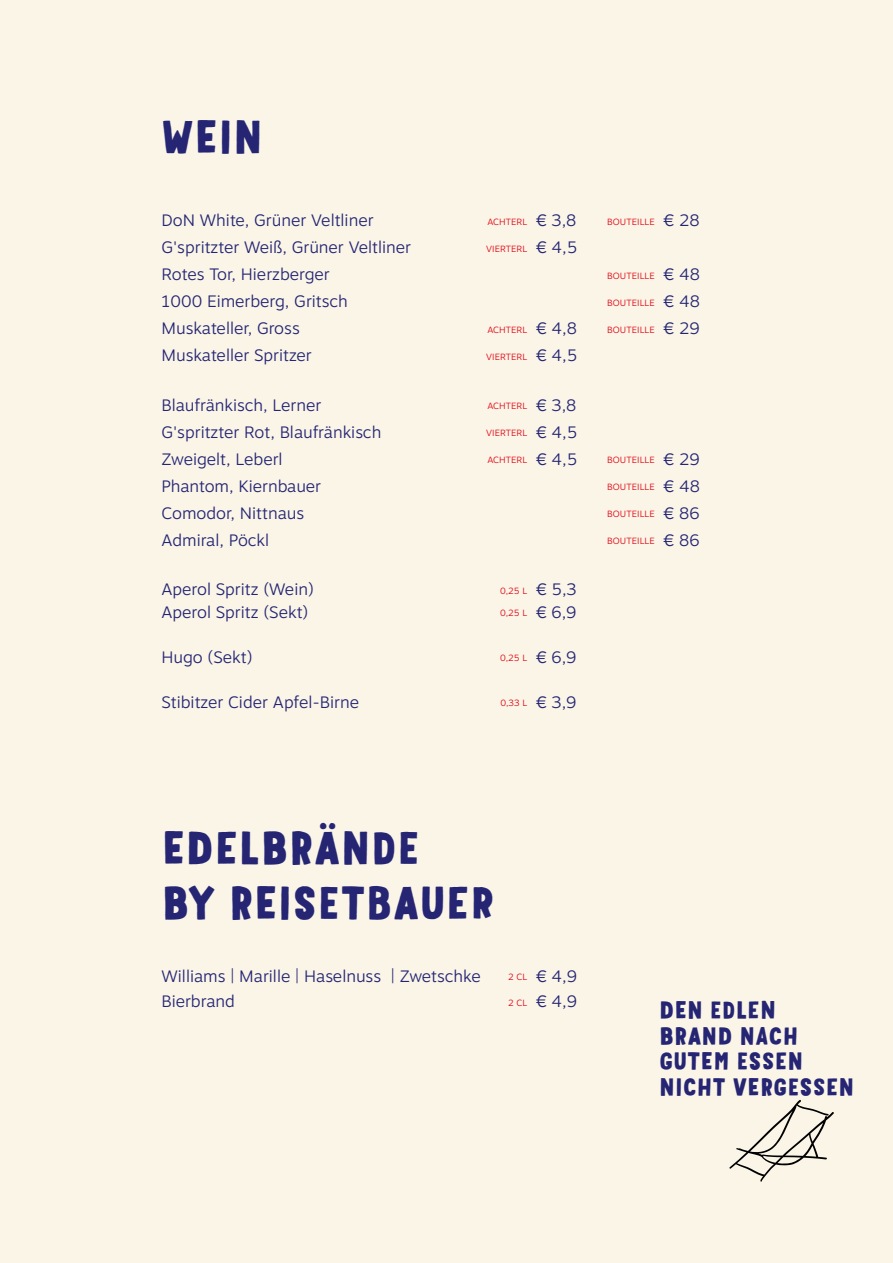
<style>
.page{position:relative;width:893px;height:1263px;background:#faf5e7}
.page>*{position:absolute;margin:0;border:0;box-sizing:border-box;transform-origin:0 0}
.t1{font:500 45.3px/54.4px "Mr Dodo";color:#252574}
.t2{font:500 24px/25.5px "Mr Dodo";color:#252574}
.t3{font:300 16.5px "Motiva Sans";color:#252574}
.t4{font:300 9px "Motiva Sans";letter-spacing:.01em;color:#e3000f}
.s1{font-size:16.5px;color:#252574}
.s2{font-size:9px;color:#e3000f}
</style>
<div class="page">
<svg style="left:729px;top:1100px;width:105px;height:82px"></svg>
<h1 class="t1" style="left:161px;top:110px;width:103px">WEIN</h1>
<p class="t3" style="left:161px;top:208px;width:214px">DoN White, Grüner Veltliner</p>
<p class="t4" style="left:487px;top:215px;width:91px">ACHTERL <span class="s1">€ 3,8</span></p>
<p class="t4" style="left:607px;top:215px;width:94px">BOUTEILLE <span class="s1">€ 28</span></p>
<p class="t3" style="left:161px;top:235px;width:251px">G'spritzter Weiß, Grüner Veltliner</p>
<p class="t4" style="left:486px;top:242px;width:93px">VIERTERL <span class="s1">€ 4,5</span></p>
<p class="t3" style="left:161px;top:262px;width:170px">Rotes Tor, Hierzberger</p>
<p class="t4" style="left:607px;top:269px;width:94px">BOUTEILLE <span class="s1">€ 48</span></p>
<p class="t3" style="left:161px;top:289px;width:188px">1000 Eimerberg, Gritsch</p>
<p class="t4" style="left:607px;top:296px;width:94px">BOUTEILLE <span class="s1">€ 48</span></p>
<p class="t3" style="left:161px;top:316px;width:140px">Muskateller, Gross</p>
<p class="t4" style="left:487px;top:323px;width:91px">ACHTERL <span class="s1">€ 4,8</span></p>
<p class="t4" style="left:607px;top:323px;width:94px">BOUTEILLE <span class="s1">€ 29</span></p>
<p class="t3" style="left:161px;top:343px;width:152px">Muskateller Spritzer</p>
<p class="t4" style="left:486px;top:350px;width:93px">VIERTERL <span class="s1">€ 4,5</span></p>
<p class="t3" style="left:161px;top:393px;width:161px">Blaufränkisch, Lerner</p>
<p class="t4" style="left:487px;top:399px;width:91px">ACHTERL <span class="s1">€ 3,8</span></p>
<p class="t3" style="left:161px;top:420px;width:221px">G'spritzter Rot, Blaufränkisch</p>
<p class="t4" style="left:486px;top:426px;width:93px">VIERTERL <span class="s1">€ 4,5</span></p>
<p class="t3" style="left:161px;top:447px;width:123px">Zweigelt, Leberl</p>
<p class="t4" style="left:487px;top:453px;width:91px">ACHTERL <span class="s1">€ 4,5</span></p>
<p class="t4" style="left:607px;top:453px;width:94px">BOUTEILLE <span class="s1">€ 29</span></p>
<p class="t3" style="left:161px;top:474px;width:161px">Phantom, Kiernbauer</p>
<p class="t4" style="left:607px;top:480px;width:94px">BOUTEILLE <span class="s1">€ 48</span></p>
<p class="t3" style="left:161px;top:501px;width:144px">Comodor, Nittnaus</p>
<p class="t4" style="left:607px;top:507px;width:94px">BOUTEILLE <span class="s1">€ 86</span></p>
<p class="t3" style="left:161px;top:528px;width:109px">Admiral, Pöckl</p>
<p class="t4" style="left:607px;top:534px;width:94px">BOUTEILLE <span class="s1">€ 86</span></p>
<p class="t3" style="left:161px;top:577px;width:154px">Aperol Spritz (Wein)</p>
<p class="t4" style="left:500px;top:584px;width:78px">0,25 L <span class="s1">€ 5,3</span></p>
<p class="t3" style="left:161px;top:600px;width:148px">Aperol Spritz (Sekt)</p>
<p class="t4" style="left:500px;top:606px;width:78px">0,25 L <span class="s1">€ 6,9</span></p>
<p class="t3" style="left:161px;top:645px;width:93px">Hugo (Sekt)</p>
<p class="t4" style="left:500px;top:651px;width:78px">0,25 L <span class="s1">€ 6,9</span></p>
<p class="t3" style="left:161px;top:690px;width:199px">Stibitzer Cider Apfel-Birne</p>
<p class="t4" style="left:500px;top:696px;width:77px">0,33 L <span class="s1">€ 3,9</span></p>
<h1 class="t1" style="left:161px;top:821px;width:335px">EDELBRÄNDE<br>BY REISETBAUER</h1>
<p class="t3" style="left:161px;top:963px;width:321px">Williams | Marille | Haselnuss | Zwetschke</p>
<p class="t3" style="left:508px;top:963px;width:70px"><span class="s2">2 CL</span> € 4,9</p>
<p class="t3" style="left:161px;top:989px;width:75px">Bierbrand</p>
<p class="t3" style="left:508px;top:989px;width:70px"><span class="s2">2 CL</span> € 4,9</p>
<h2 class="t2" style="left:659px;top:998px;width:197px">DEN EDLEN<br>BRAND NACH<br>GUTEM ESSEN<br>NICHT VERGESSEN</h2>
</div>
